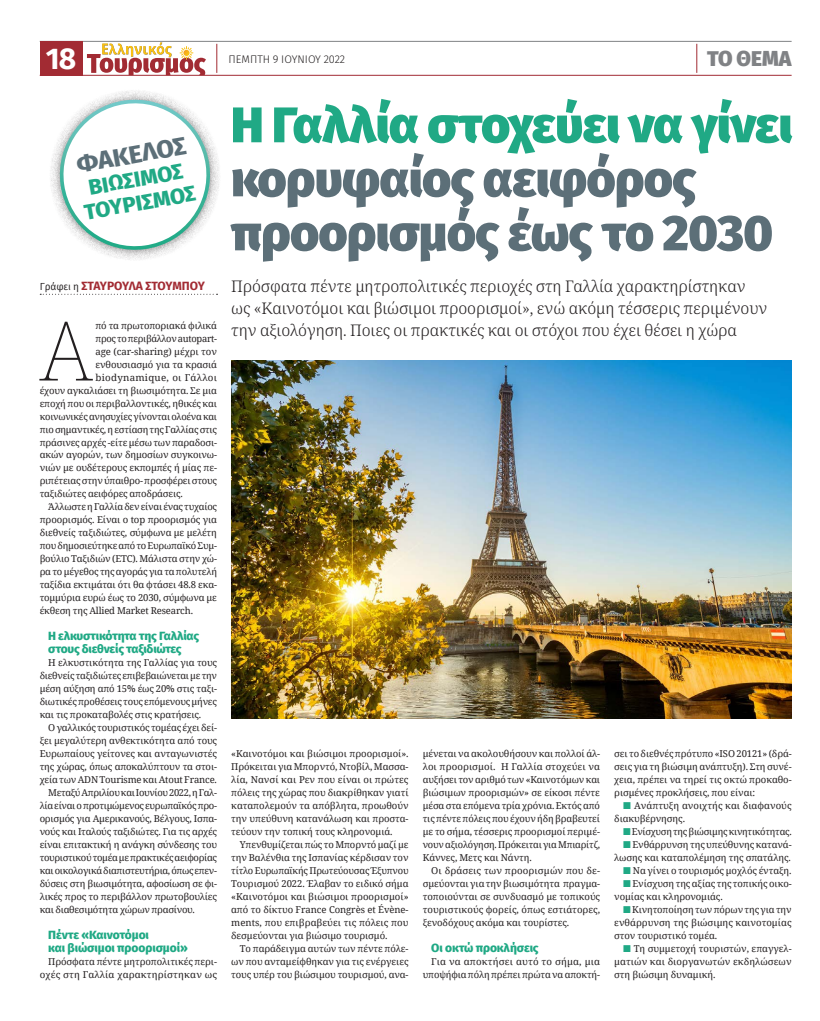
<style>
.page{position:relative;width:820px;height:1021px;background:#fff}
.page>*{position:absolute;margin:0;border:0;box-sizing:border-box;transform-origin:0 0}
._3_SYNENTEYXH_ARXIGR{font:100 82.3px "Noto Serif";color:#231f20}
._1_TITLOS_52{font:800 50px/54px "Fira Sans";letter-spacing:-.015em;color:#5c6f78}
.t1{font:700 30px "Fira Sans";color:#fff}
._1_KAPELO_VASIKOU{font:800 25.2px "Fira Sans";color:#5c6f78}
._1_KAPELO_VASIKOU-2{font:800 21.9px/23.7px "Fira Sans";color:#20a985;text-align:center}
.t2{font:900 21px "Fira Sans";letter-spacing:.005em;color:#808285}
._1_YPOTITLOS{font:300 16px/22px "Noto Serif";letter-spacing:-.01em;color:#231f20}
._1_MESOTITLOS{font:800 12px "Fira Sans";letter-spacing:-.015em;color:#20a985}
._1_YPOGRAFH_PANW{font:700 12px "Fira Sans";letter-spacing:.005em;color:#a22b33}
.t3{font:300 11px "Fira Sans";color:#231f20}
._1_KEIMENΟ_VASIKO{font:9.5px/13px "Noto Serif";letter-spacing:-.01em;color:#231f20;text-align:justify}
._3_SYNENTEYXH_ARXIGR-2{font:9.5px "Noto Serif";letter-spacing:-.02em;color:#231f20}
._3_SYNENTEYXH_ARXIGR-3{font:9.5px "Noto Serif";letter-spacing:.025em;color:#231f20}
.s1{font-weight:400;font-size:10px;color:#231f20}
.s2{color:#20a985}
</style>
<div class="page">
<hr style="left:40px;top:41px;width:751px;height:1px;background:#808285">
<svg style="left:87px;top:42px;width:119px;height:33px"></svg>
<div style="left:40px;top:41px;width:42px;height:35px;background:#a22b33"></div>
<hr style="left:40px;top:75px;width:751px;height:1px;background:#a22b33">
<svg style="left:216px;top:44px;width:1px;height:29px"></svg>
<svg style="left:696px;top:44px;width:1px;height:29px"></svg>
<img style="left:231px;top:360px;width:560px;height:358px">
<div style="left:49px;top:89px;width:172px;height:171px;background:#231f20;opacity:.6"></div>
<svg style="left:57px;top:97px;width:156px;height:156px"></svg>
<svg style="left:40px;top:294px;width:177px;height:1px"></svg>
<h3 class="t1" style="left:46px;top:33px;width:32px">18</h3>
<p class="t3" style="left:228px;top:52px;width:118px">ΠΕΜΠΤΗ 9 ΙΟΥΝΙΟΥ 2022</p>
<h3 class="t2" style="left:706px;top:40px;width:86px">ΤΟ ΘΕΜΑ</h3>
<p class="_1_KAPELO_VASIKOU" style="left:73px;top:143px;width:112px;rotate:-10deg">ΦΑΚΕΛΟΣ</p>
<p class="_1_KAPELO_VASIKOU-2" style="left:78px;top:175px;width:114px;rotate:-10deg">ΒΙΩΣΙΜΟΣ<br>ΤΟΥΡΙΣΜΟΣ</p>
<p class="_1_YPOGRAFH_PANW" style="left:40px;top:275px;width:167px"><span class="s1">Γράφει η</span> ΣΤΑΥΡΟΎΛΑ ΣΤΟΎΜΠΟΥ</p>
<p class="_3_SYNENTEYXH_ARXIGR" style="left:40px;top:295px;width:55px">Α</p>
<p class="_3_SYNENTEYXH_ARXIGR-2" style="left:95px;top:318px;width:123px">πό τα πρωτοποριακά φιλικά</p>
<p class="_3_SYNENTEYXH_ARXIGR-2" style="left:95px;top:331px;width:123px">προς το περιβάλλον autopart-</p>
<p class="_3_SYNENTEYXH_ARXIGR-2" style="left:95px;top:344px;width:123px">age (car-sharing) μέχρι τον</p>
<p class="_3_SYNENTEYXH_ARXIGR-2" style="left:95px;top:357px;width:123px">ενθουσιασμό για τα κρασιά</p>
<p class="_3_SYNENTEYXH_ARXIGR-3" style="left:95px;top:370px;width:123px">biodynamique, οι Γάλλοι</p>
<p class="_3_SYNENTEYXH_ARXIGR-2" style="left:40px;top:383px;width:179px">έχουν αγκαλιάσει τη βιωσιμότητα. Σε μια</p>
<p class="_3_SYNENTEYXH_ARXIGR-2" style="left:40px;top:396px;width:179px">εποχή που οι περιβαλλοντικές, ηθικές και</p>
<p class="_3_SYNENTEYXH_ARXIGR-2" style="left:40px;top:409px;width:179px">κοινωνικές ανησυχίες γίνονται ολοένα και</p>
<p class="_3_SYNENTEYXH_ARXIGR-2" style="left:40px;top:422px;width:179px">πιο σημαντικές, η εστίαση της Γαλλίας στις</p>
<p class="_3_SYNENTEYXH_ARXIGR-2" style="left:40px;top:435px;width:179px">πράσινες αρχές -είτε μέσω των παραδοσι-</p>
<p class="_3_SYNENTEYXH_ARXIGR-2" style="left:40px;top:448px;width:179px">ακών αγορών, των δημοσίων συγκοινω-</p>
<p class="_3_SYNENTEYXH_ARXIGR-2" style="left:40px;top:461px;width:179px">νιών με ουδέτερους εκπομπές ή μίας πε-</p>
<p class="_3_SYNENTEYXH_ARXIGR-2" style="left:40px;top:474px;width:179px">ριπέτειας στην ύπαιθρο- προσφέρει στους</p>
<p class="_3_SYNENTEYXH_ARXIGR-2" style="left:40px;top:487px;width:144px">ταξιδιώτες αειφόρες αποδράσεις.</p>
<p class="_1_KEIMENΟ_VASIKO" style="left:40px;top:500px;width:179px;text-indent:9px">Άλλωστε η Γαλλία δεν είναι ένας τυχαίος προορισμός. Είναι ο top προορισμός για διεθνείς ταξιδιώτες, σύμφωνα με μελέτη που δημοσιεύτηκε από το Ευρωπαϊκό Συμ&shy;βούλιο Ταξιδιών (ETC). Μάλιστα στην χώ&shy;ρα το μέγεθος της αγοράς για τα πολυτελή ταξίδια εκτιμάται ότι θα φτάσει 48.8 εκα&shy;τομμύρια ευρώ έως το 2030, σύμφωνα με έκθεση της Allied Market Research.</p>
<p class="_1_MESOTITLOS" style="left:48px;top:626px;width:152px">Η ελκυστικότητα της Γαλλίας</p>
<p class="_1_MESOTITLOS" style="left:48px;top:639px;width:135px">στους διεθνείς ταξιδιώτες</p>
<p class="_1_KEIMENΟ_VASIKO" style="left:40px;top:656px;width:179px;text-indent:9px">Η ελκυστικότητα της Γαλλίας για τους διεθνείς ταξιδιώτες επιβεβαιώνεται με την μέση αύξηση από 15% έως 20% στις ταξι&shy;διωτικές προθέσεις τους επόμενους μήνες και τις προκαταβολές στις κρατήσεις.</p>
<p class="_1_KEIMENΟ_VASIKO" style="left:40px;top:721px;width:179px;text-indent:9px">Ο γαλλικός τουριστικός τομέας έχει δεί&shy;ξει μεγαλύτερη ανθεκτικότητα από τους Ευρωπαίους γείτονες και ανταγωνιστές της χώρας, όπως αποκαλύπτουν τα στοι&shy;χεία των ADN Tourisme και Atout France.</p>
<p class="_1_KEIMENΟ_VASIKO" style="left:40px;top:786px;width:179px;text-indent:9px">Μεταξύ Απριλίου και Ιουνίου 2022, η Γαλ&shy;λία είναι ο προτιμώμενος ευρωπαϊκός προ&shy;ορισμός για Αμερικανούς, Βέλγους, Ισπα&shy;νούς και Ιταλούς ταξιδιώτες. Για τις αρχές είναι επιτακτική η ανάγκη σύνδεσης του τουριστικού τομέα με πρακτικές αειφορίας και οικολογικά διαπιστευτήρια, όπως επεν&shy;δύσεις στη βιωσιμότητα, αφοσίωση σε φι&shy;λικές προς το περιβάλλον πρωτοβουλίες και διαθεσιμότητα χώρων πρασίνου.</p>
<p class="_1_MESOTITLOS" style="left:48px;top:924px;width:102px">Πέντε «Καινοτόμοι</p>
<p class="_1_MESOTITLOS" style="left:48px;top:937px;width:141px">και βιώσιμοι προορισμοί»</p>
<p class="_1_KEIMENΟ_VASIKO" style="left:40px;top:955px;width:179px;text-align:right">Πρόσφατα πέντε μητροπολιτικές περι&shy;οχές στη Γαλλία χαρακτηρίστηκαν ως</p>
<p class="_1_TITLOS_52" style="left:231px;top:93px;width:563px"><span class="s2">Η Γαλλία στοχεύει να γίνει </span>κορυφαίος αειφόρος προορισμός έως το 2030</p>
<p class="_1_YPOTITLOS" style="left:231px;top:276px;width:537px">Πρόσφατα πέντε μητροπολιτικές περιοχές στη Γαλλία χαρακτηρίστηκαν ως «Καινοτόμοι και βιώσιμοι προορισμοί», ενώ ακόμη τέσσερις περιμένουν την αξιολόγηση. Ποιες οι πρακτικές και οι στόχοι που έχει θέσει η χώρα</p>
<p class="_1_KEIMENΟ_VASIKO" style="left:231px;top:747px;width:179px">«Καινοτόμοι και βιώσιμοι προορισμοί».<br>Πρόκειται για Μπορντό, Ντοβίλ, Μασσα&shy;λία, Νανσί και Ρεν που είναι οι πρώτες πόλεις της χώρας που διακρίθηκαν γιατί καταπολεμούν τα απόβλητα, προωθούν την υπεύθυνη κατανάλωση και προστα&shy;τεύουν την τοπική τους κληρονομιά.</p>
<p class="_1_KEIMENΟ_VASIKO" style="left:231px;top:838px;width:179px;text-indent:9px">Υπενθυμίζεται πώς το Μπορντό μαζί με την Βαλένθια της Ισπανίας κέρδισαν τον τίτλο Ευρωπαϊκής Πρωτεύουσας Έξυπνου Τουρισμού 2022. Έλαβαν το ειδικό σήμα «Καινοτόμοι και βιώσιμοι προορισμοί» από το δίκτυο France Congrès et Évène&shy;ments, που επιβραβεύει τις πόλεις που δεσμεύονται για βιώσιμο τουρισμό.</p>
<p class="_1_KEIMENΟ_VASIKO" style="left:231px;top:942px;width:179px;text-indent:9px">Το παράδειγμα αυτών των πέντε πόλε&shy;ων που ανταμείφθηκαν για τις ενέργειες τους υπέρ του βιώσιμου τουρισμού, ανα-</p>
<p class="_1_KEIMENΟ_VASIKO" style="left:422px;top:747px;width:179px">μένεται να ακολουθήσουν και πολλοί άλ&shy;λοι προορισμοί. Η Γαλλία στοχεύει να αυξήσει τον αριθμό των «Καινοτόμων και βιώσιμων προορισμών» σε είκοσι πέντε μέσα στα επόμενα τρία χρόνια. Εκτός από τις πέντε πόλεις που έχουν ήδη βραβευτεί με το σήμα, τέσσερις προορισμοί περιμέ&shy;νουν αξιολόγηση. Πρόκειται για Μπιαρίτζ, Κάννες, Μετς και Νάντη.</p>
<p class="_1_KEIMENΟ_VASIKO" style="left:422px;top:864px;width:179px;text-indent:9px">Οι δράσεις των προορισμών που δε&shy;σμεύονται για την βιωσιμότητα πραγμα&shy;τοποιούνται σε συνδυασμό με τοπικούς τουριστικούς φορείς, όπως εστιάτορες, ξενοδόχους ακόμα και τουρίστες.</p>
<p class="_1_MESOTITLOS" style="left:431px;top:937px;width:109px">Οι οκτώ προκλήσεις</p>
<p class="_1_KEIMENΟ_VASIKO" style="left:422px;top:955px;width:179px;text-align:right">Για να αποκτήσει αυτό το σήμα, μια υποψήφια πόλη πρέπει πρώτα να αποκτή-</p>
<p class="_1_KEIMENΟ_VASIKO" style="left:614px;top:747px;width:179px">σει το διεθνές πρότυπο «ISO 20121» (δρά&shy;σεις για τη βιώσιμη ανάπτυξη). Στη συνέ&shy;χεια, πρέπει να τηρεί τις οκτώ προκαθο&shy;ρισμένες προκλήσεις, που είναι:</p>
<p class="_1_KEIMENΟ_VASIKO" style="left:614px;top:799px;width:179px;text-indent:20px">Ανάπτυξη ανοιχτής και διαφανούς διακυβέρνησης.</p>
<p class="_1_KEIMENΟ_VASIKO" style="left:631px;top:825px;width:161px">Ενίσχυση της βιώσιμης κινητικότητας.</p>
<p class="_1_KEIMENΟ_VASIKO" style="left:614px;top:838px;width:179px;text-align:right">Ενθάρρυνση της υπεύθυνης κατανά&shy;λωσης και καταπολέμηση της σπατάλης.</p>
<p class="_1_KEIMENΟ_VASIKO" style="left:632px;top:864px;width:160px">Να γίνει ο τουρισμός μοχλός ένταξη.</p>
<p class="_1_KEIMENΟ_VASIKO" style="left:614px;top:877px;width:179px;text-indent:18px">Ενίσχυση της αξίας της τοπικής οικο&shy;νομίας και κληρονομιάς.</p>
<p class="_1_KEIMENΟ_VASIKO" style="left:614px;top:903px;width:179px;text-indent:18px">Κινητοποίηση των πόρων της για την ενθάρρυνση της βιώσιμης καινοτομίας στον τουριστικό τομέα.</p>
<p class="_1_KEIMENΟ_VASIKO" style="left:614px;top:942px;width:179px;text-indent:19px">Τη συμμετοχή τουριστών, επαγγελ&shy;ματιών και διοργανωτών εκδηλώσεων στη βιώσιμη δυναμική.</p>
</div>
